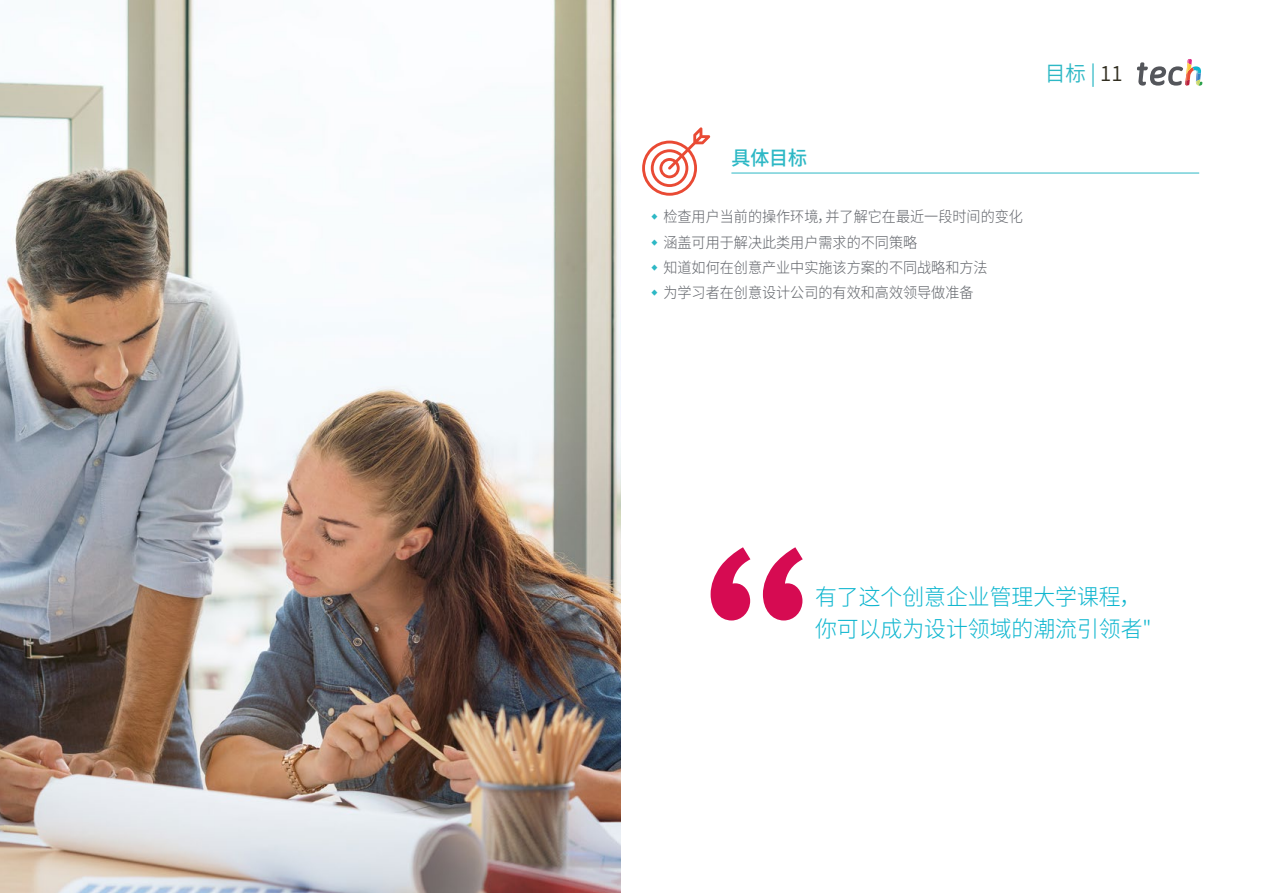
<style>
.page{position:relative;width:1263px;height:893px;background:#fff}
.page>*{position:absolute;margin:0;border:0;box-sizing:border-box;transform-origin:0 0}
.t1{font:300 22.5px/31.5px "Source Han Sans CN";color:#0fb6cf}
.t2{font:21px "Source Han Sans CN";color:#2db8c5}
.t3{font:500 19.5px "Source Han Sans CN";color:#2db8c5}
.t4{font:300 15px/25.2px "Source Han Sans CN";color:#61646a;scale:.94 1}
.s1{color:#312e20}
</style>
<div class="page">
<hr style="left:731px;top:173px;width:468px;height:1px;background:#2db8c5">
<svg style="left:642px;top:127px;width:68px;height:69px"></svg>
<img style="left:0;top:0;width:621px;height:893px">
<svg style="left:1137px;top:59px;width:65px;height:27px"></svg>
<svg style="left:711px;top:547px;width:92px;height:73px"></svg>
<h3 class="t3" style="left:731px;top:147px;width:77px">具体目标</h3>
<p class="t4" style="left:663px;top:205px;width:384px">检查用户当前的操作环境，并了解它在最近一段时间的变化涵盖可用于解决此类用户需求的不同策略<br>知道如何在创意产业中实施该方案的不同战略和方法<br>为学习者在创意设计公司的有效和高效领导做准备</p>
<h2 class="t2" style="left:1045px;top:61px;width:79px">目标 | <span class="s1">11</span></h2>
<h1 class="t1" style="left:815px;top:582px;width:338px">有了这个创意企业管理大学课程，你可以成为设计领域的潮流引领者"</h1>
</div>
